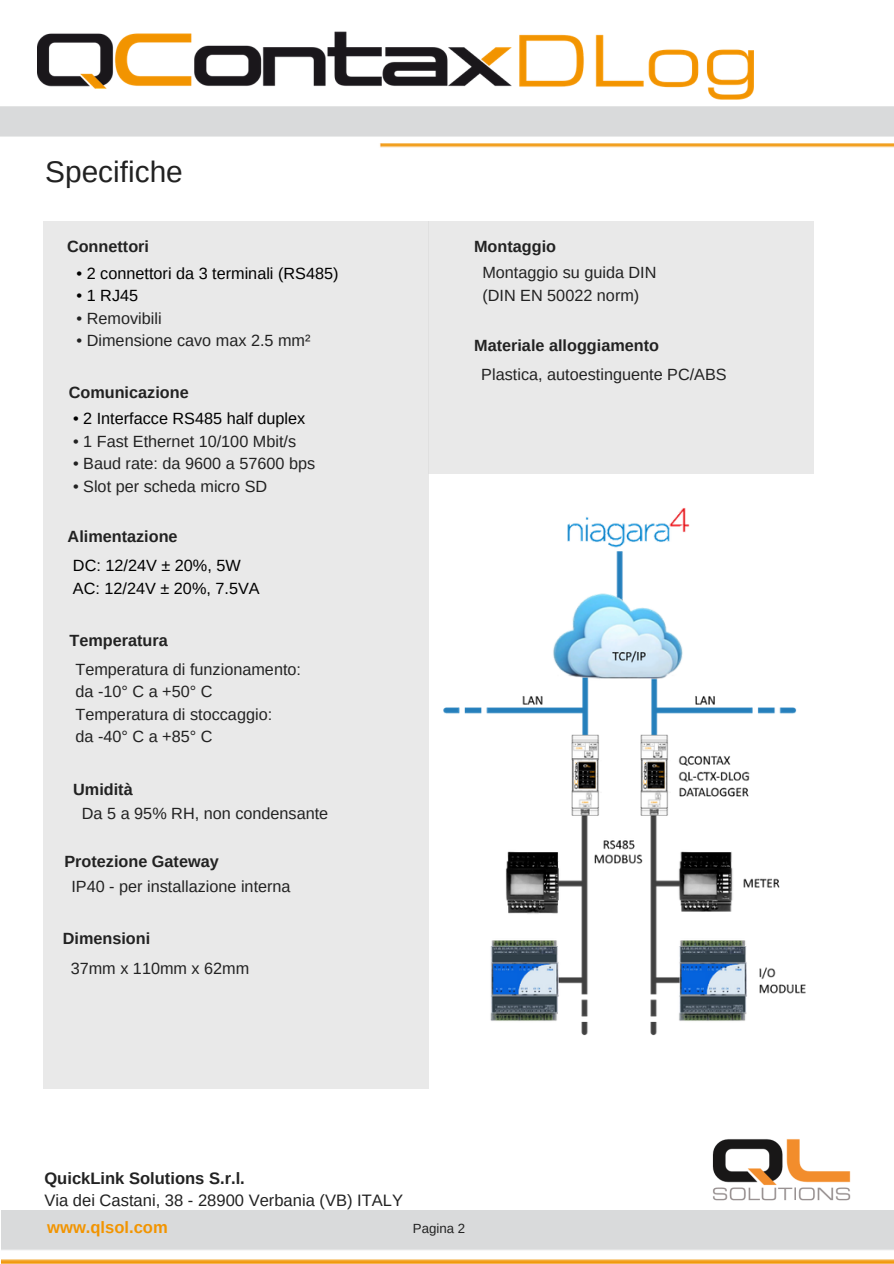
<style>
.page{position:relative;width:894px;height:1264px;background:#fff}
.page>*{position:absolute;margin:0;border:0;box-sizing:border-box;transform-origin:0 0}
.t1{font:29.85px "Arimo";color:#222}
.t2{font:16.5px "Arimo";color:#222}
.t3{font:700 16.5px "Arimo";color:#222}
.t4{font:700 16.5px "Arimo";color:#f29400}
.t5{font:16.2px/22.5px "Arimo";color:#222}
.t6{font:700 16.2px "Arimo";color:#222}
.t7{font:16.2px/22.5px "Arimo";color:#000}
.t8{font:13.2px "Arimo";color:#222}
</style>
<div class="page">
<img style="left:0;top:50px;width:893px;height:98px">
<img style="left:712px;top:1139px;width:139px;height:62px">
<div style="left:428px;top:221px;width:385px;height:252px;background:#e9e9e9"></div>
<div style="left:44px;top:221px;width:385px;height:867px;background:#e9e9e9"></div>
<img style="left:2px;top:1210px;width:891px;height:53px">
<img style="left:443px;top:508px;width:363px;height:528px">
<img style="left:37px;top:31px;width:715px;height:68px">
<h1 class="t1" style="left:45px;top:155px;width:139px">Specifiche</h1>
<p class="t6" style="left:67px;top:238px;width:83px">Connettori</p>
<p class="t7" style="left:77px;top:262px;width:263px">• 2 connettori da 3 terminali (RS485)</p>
<p class="t7" style="left:77px;top:284px;width:63px">• 1 RJ45</p>
<p class="t5" style="left:77px;top:307px;width:86px">• Removibili</p>
<p class="t5" style="left:77px;top:329px;width:235px">• Dimensione cavo max 2.5 mm²</p>
<p class="t6" style="left:69px;top:383px;width:121px">Comunicazione</p>
<p class="t7" style="left:73px;top:407px;width:234px">• 2 Interfacce RS485 half duplex</p>
<p class="t5" style="left:73px;top:430px;width:224px">• 1 Fast Ethernet 10/100 Mbit/s</p>
<p class="t5" style="left:73px;top:452px;width:243px">• Baud rate: da 9600 a 57600 bps</p>
<p class="t5" style="left:73px;top:475px;width:196px">• Slot per scheda micro SD</p>
<p class="t6" style="left:68px;top:527px;width:111px">Alimentazione</p>
<p class="t7" style="left:73px;top:554px;width:188px">DC: 12/24V ± 20%, 5W<br>AC: 12/24V ± 20%, 7.5VA</p>
<p class="t6" style="left:69px;top:631px;width:100px">Temperatura</p>
<p class="t5" style="left:75px;top:658px;width:227px">Temperatura di funzionamento: da -10° C a +50° C<br>Temperatura di stoccaggio:<br>da -40° C a +85° C</p>
<p class="t6" style="left:73px;top:780px;width:61px">Umidità</p>
<p class="t5" style="left:82px;top:802px;width:248px">Da 5 a 95% RH, non condensante</p>
<p class="t6" style="left:64px;top:852px;width:156px">Protezione Gateway</p>
<p class="t5" style="left:71px;top:875px;width:221px">IP40 - per installazione interna</p>
<p class="t6" style="left:63px;top:929px;width:89px">Dimensioni</p>
<p class="t5" style="left:71px;top:956px;width:180px">37mm x 110mm x 62mm</p>
<p class="t6" style="left:474px;top:238px;width:83px">Montaggio</p>
<p class="t5" style="left:482px;top:261px;width:176px">Montaggio su guida DIN (DIN EN 50022 norm)</p>
<p class="t6" style="left:474px;top:336px;width:186px">Materiale alloggiamento</p>
<p class="t5" style="left:481px;top:363px;width:247px">Plastica, autoestinguente PC/ABS</p>
<p class="t3" style="left:44px;top:1168px;width:202px">QuickLink Solutions S.r.l.</p>
<p class="t2" style="left:44px;top:1191px;width:360px">Via dei Castani, 38 - 28900 Verbania (VB) ITALY</p>
<p class="t4" style="left:47px;top:1218px;width:122px">www.qlsol.com</p>
<p class="t8" style="left:413px;top:1221px;width:54px">Pagina 2</p>
</div>
